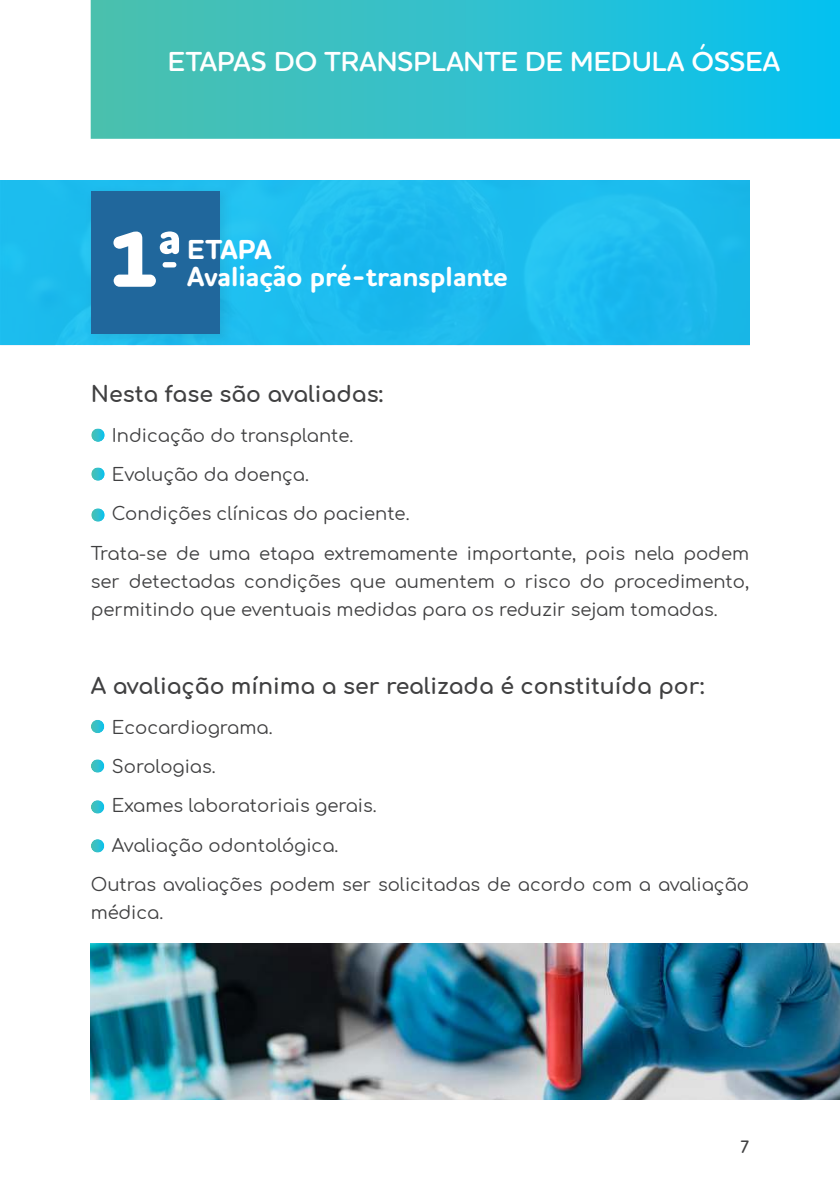
<style>
.page{position:relative;width:840px;height:1191px;background:#fff}
.page>*{position:absolute;margin:0;border:0;box-sizing:border-box;transform-origin:0 0}
.t1{font:800 80px "Houschka Rounded";color:#fff}
.t2{font:600 28px "Houschka Rounded";color:#fff}
.t3{font:700 28px/26.8px "Houschka Rounded";color:#fff}
.t4{font:700 22px "Comfortaa";color:#404041}
.t5{font:18px/28px "Comfortaa";color:#404041}
.t6{font:700 16px "Comfortaa";color:#404041}
</style>
<div class="page">
<img style="left:0;top:181px;width:748px;height:164px">
<img style="left:91px;top:0;width:748px;height:139px">
<div style="left:84px;top:185px;width:151px;height:164px;background:#221f1f;opacity:.1"></div>
<div style="left:91px;top:192px;width:129px;height:142px;background:#20679c"></div>
<img style="left:91px;top:428px;width:14px;height:14px">
<img style="left:91px;top:759px;width:13px;height:14px">
<img style="left:91px;top:467px;width:14px;height:14px">
<svg style="left:91px;top:800px;width:13px;height:13px"></svg>
<img style="left:91px;top:508px;width:14px;height:14px">
<svg style="left:91px;top:839px;width:13px;height:13px"></svg>
<img style="left:91px;top:720px;width:13px;height:13px">
<img style="left:91px;top:944px;width:748px;height:155px">
<h2 class="t2" style="left:168px;top:44px;width:613px">ETAPAS DO TRANSPLANTE DE MEDULA ÓSSEA</h2>
<h1 class="t1" style="left:109px;top:209px;width:74px">1ª</h1>
<h2 class="t3" style="left:187px;top:235px;width:322px">ETAPA<br>Avaliação pré-transplante</h2>
<p class="t4" style="left:91px;top:384px;width:293px">Nesta fase são avaliadas:</p>
<p class="t5" style="left:112px;top:422px;width:243px">Indicação do transplante.</p>
<p class="t5" style="left:112px;top:461px;width:198px">Evolução da doença.</p>
<p class="t5" style="left:112px;top:501px;width:299px">Condições clínicas do paciente.</p>
<p class="t5" style="left:91px;top:536px;width:659px">Trata-se de uma etapa extremamente importante, pois nela podem</p>
<p class="t5" style="left:91px;top:568px;width:659px">ser detectadas condições que aumentem o risco do procedimento, permitindo que eventuais medidas para os reduzir sejam tomadas.</p>
<p class="t4" style="left:91px;top:676px;width:615px">A avaliação mínima a ser realizada é constituída por:</p>
<p class="t5" style="left:112px;top:714px;width:162px">Ecocardiograma.</p>
<p class="t5" style="left:112px;top:753px;width:105px">Sorologias.</p>
<p class="t5" style="left:112px;top:789px;width:266px">Exames laboratoriais gerais.</p>
<p class="t5" style="left:112px;top:832px;width:228px">Avaliação odontológica.</p>
<p class="t5" style="left:91px;top:871px;width:659px">Outras avaliações podem ser solicitadas de acordo com a avaliação</p>
<p class="t5" style="left:91px;top:899px;width:74px">médica.</p>
<p class="t6" style="left:740px;top:1139px;width:10px">7</p>
</div>
